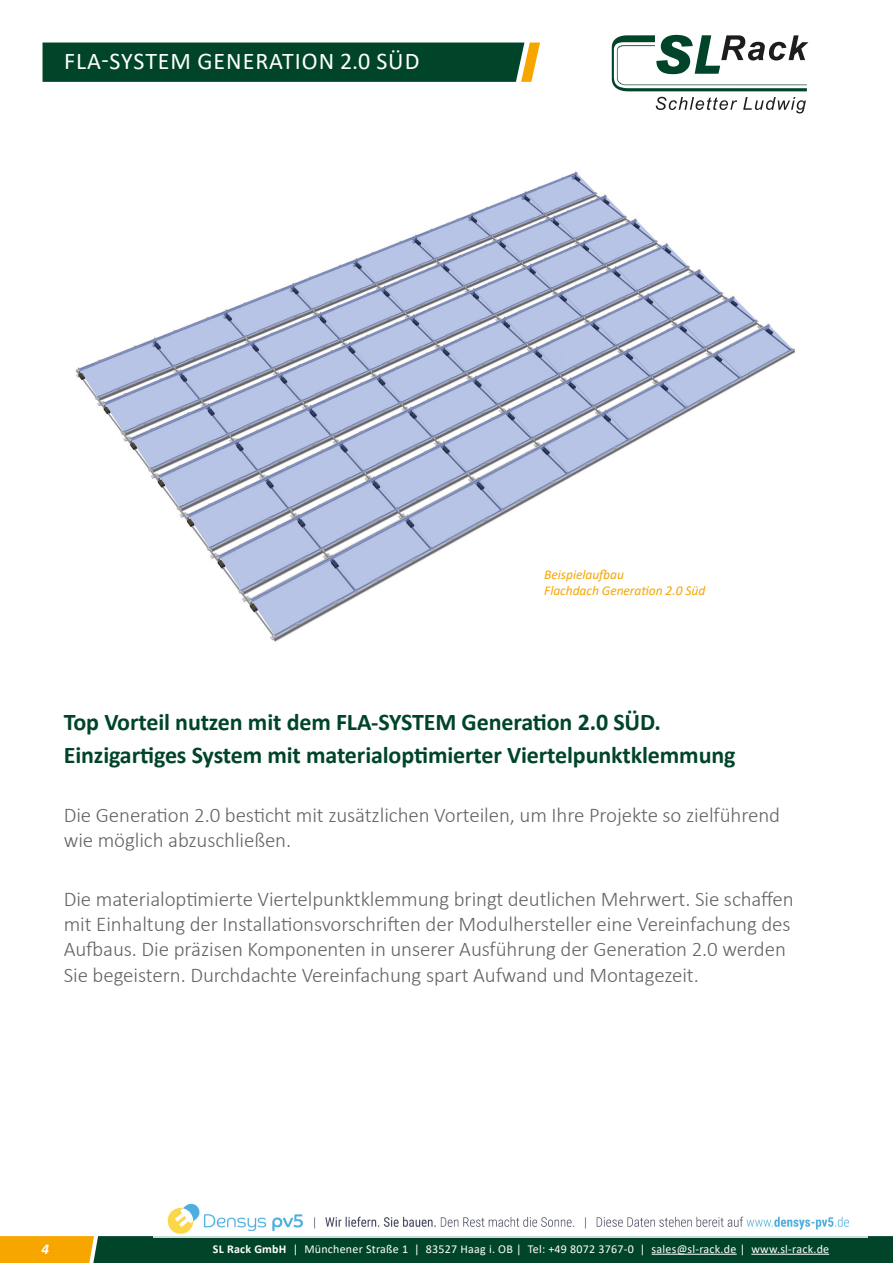
<style>
.page{position:relative;width:893px;height:1263px;background:#fff}
.page>*{position:absolute;margin:0;border:0;box-sizing:border-box;transform-origin:0 0}
.t1{font:700 24px/33px "Calibri";letter-spacing:-.005em;color:#004529}
.t2{font:24px "Calibri";letter-spacing:.04em;color:#fff}
.t3{font:300 21px/25.2px "Calibri";letter-spacing:-.005em;color:#646463}
.t4{font:italic 700 15px "Calibri";color:#fff}
.t5{font:italic 13.5px/16.2px "Calibri";letter-spacing:-.005em;color:#f7a600}
.t6{font:12px "Calibri";letter-spacing:.02em;color:#fff}
.s1{font-weight:700}
</style>
<div class="page">
<svg style="left:0;top:1236px;width:893px;height:27px;background:#22552b"></svg>
<hr style="left:652px;top:1254px;width:85px;height:1px;background:#fff">
<hr style="left:751px;top:1254px;width:78px;height:1px;background:#fff">
<svg style="left:656px;top:97px;width:81px;height:13px"></svg>
<svg style="left:743px;top:97px;width:63px;height:16px"></svg>
<svg style="left:612px;top:35px;width:196px;height:56px"></svg>
<div style="left:43px;top:43px;width:497px;height:39px;background:#004529"></div>
<img style="left:75px;top:171px;width:720px;height:471px">
<img style="left:153px;top:1203px;width:714px;height:34px">
<p class="t2" style="left:64px;top:44px;width:357px">FLA-SYSTEM GENERATION 2.0 SÜD</p>
<p class="t5" style="left:544px;top:566px;width:162px">Beispielaufbau<br>Flachdach Generation 2.0 Süd</p>
<p class="t1" style="left:64px;top:705px;width:673px">Top Vorteil nutzen mit dem FLA-SYSTEM Generation 2.0 SÜD.<br>Einzigartiges System mit materialoptimierter Viertelpunktklemmung</p>
<p class="t3" style="left:64px;top:802px;width:718px">Die Generation 2.0 besticht mit zusätzlichen Vorteilen, um Ihre Projekte so zielführend wie möglich abzuschließen.</p>
<p class="t3" style="left:64px;top:886px;width:731px">Die materialoptimierte Viertelpunktklemmung bringt deutlichen Mehrwert. Sie schaffen mit Einhaltung der Installationsvorschriften der Modulhersteller eine Vereinfachung des Aufbaus. Die präzisen Komponenten in unserer Ausführung der Generation 2.0 werden Sie begeistern. Durchdachte Vereinfachung spart Aufwand und Montagezeit.</p>
<p class="t4" style="left:41px;top:1238px;width:9px">4</p>
<p class="t6" style="left:213px;top:1240px;width:618px"><span class="s1">SL Rack GmbH</span> | Münchener Straße 1 | 83527 Haag i. OB | Tel: +49 8072 3767-0 | sales@sl-rack.de | www.sl-rack.de</p>
</div>
